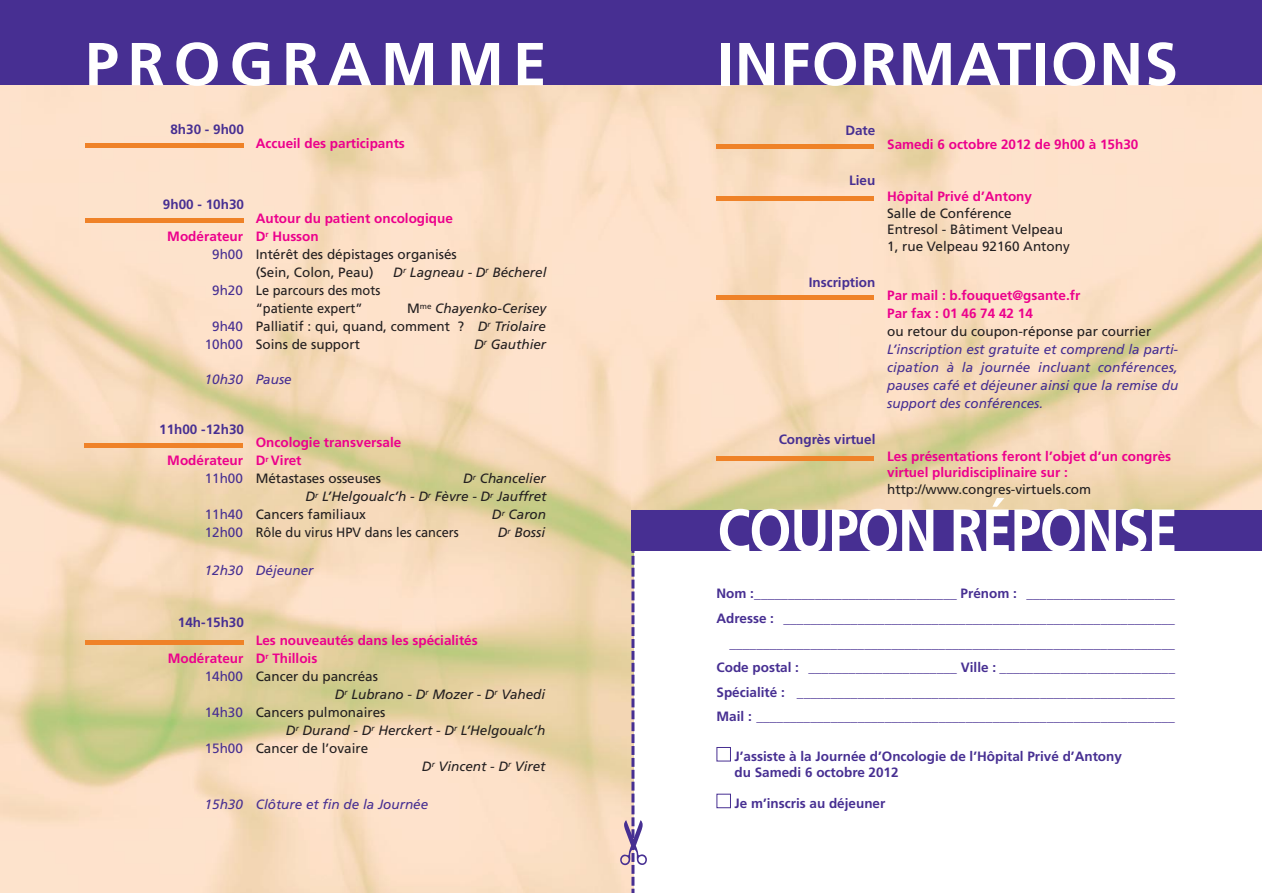
<style>
.page{position:relative;width:1263px;height:893px;background:#fff}
.page>*{position:absolute;margin:0;border:0;box-sizing:border-box;transform-origin:0 0}
.t1{font:700 60.45px "Frutiger";letter-spacing:-.025em;color:#fff;scale:.9 1}
.t2{font:700 60.45px "Frutiger";letter-spacing:.025em;color:#fff}
.t3{font:700 60.45px "Frutiger";letter-spacing:.15em;color:#fff}
.t4{font:700 13.5px/24.6px "Frutiger";color:#472f92;text-align:right}
.t5{font:13.5px/16.5px "Frutiger";color:#231f20}
.t6{font:700 13.5px/18px "Frutiger";color:#ec008c}
.t7{font:italic 13.5px/18px "Frutiger";color:#472f92;text-align:justify}
.t8{font:italic 13.5px "Frutiger";color:#231f20}
.t9{font:13.5px/18px "Frutiger";color:#231f20;scale:.95 1}
.s1{color:#472f92}
.s2{font-style:normal}
.s3{font-style:italic}
</style>
<div class="page">
<img style="left:0;top:0;width:1262px;height:893px">
<svg style="left:631px;top:85px;width:630px;height:425px;background:#f6dcbd"></svg>
<div style="left:0;top:0;width:1261px;height:85px;background:#472f92"></div>
<div style="left:85px;top:143px;width:158px;height:5px;background:#ef8228"></div>
<hr style="left:716px;top:144px;width:158px;height:4px;background:#ef8228">
<div style="left:85px;top:218px;width:158px;height:5px;background:#ef8228"></div>
<hr style="left:85px;top:443px;width:158px;height:4px;background:#ef8228">
<div style="left:85px;top:640px;width:158px;height:5px;background:#ef8228"></div>
<hr style="left:716px;top:197px;width:158px;height:4px;background:#ef8228">
<hr style="left:716px;top:296px;width:158px;height:4px;background:#ef8228">
<div style="left:716px;top:456px;width:158px;height:5px;background:#ef8228"></div>
<svg style="left:620px;top:510px;width:641px;height:383px"></svg>
<h1 class="t3" style="left:85px;top:29px;width:463px">PROGRAMME</h1>
<h1 class="t2" style="left:717px;top:29px;width:463px">INFORMATIONS</h1>
<p class="t4" style="left:170px;top:117px;width:75px">8h30 - 9h00</p>
<p class="t6" style="left:256px;top:134px;width:151px">Accueil des participants</p>
<p class="t4" style="left:163px;top:192px;width:83px">9h00 - 10h30</p>
<p class="t6" style="left:167px;top:209px;width:287px;text-indent:88px">Autour du patient oncologique<br>Modérateur D<sup>r</sup> Husson</p>
<p class="t5" style="left:256px;top:245px;width:203px;line-height:18px;text-indent:-43px"><span class="s1">9h00</span> Intérêt des dépistages organisés (Sein, Colon, Peau)</p>
<p class="t8" style="left:393px;top:264px;width:155px">D<sup>r</sup> Lagneau - D<sup>r</sup> Bécherel</p>
<p class="t9" style="left:256px;top:281px;width:133px;text-indent:-43px"><span class="s1">9h20</span> Le parcours des mots “patiente expert”</p>
<p class="t8" style="left:407px;top:300px;width:141px"><span class="s2">M</span><sup>me</sup> Chayenko-Cerisey</p>
<p class="t5" style="left:212px;top:318px;width:335px"><span class="s1">9h40</span> Palliatif : qui, quand, comment ? <span class="s3">D</span><sup>r</sup> <span class="s3">Triolaire</span></p>
<p class="t5" style="left:205px;top:336px;width:157px"><span class="s1">10h00</span> Soins de support</p>
<p class="t8" style="left:474px;top:336px;width:74px">D<sup>r</sup> Gauthier</p>
<p class="t7" style="left:205px;top:371px;width:89px">10h30 Pause</p>
<p class="t4" style="left:159px;top:417px;width:86px">11h00 -12h30</p>
<p class="t6" style="left:167px;top:434px;width:235px;text-indent:88px">Oncologie transversale<br>Modérateur D<sup>r</sup> Viret</p>
<p class="t5" style="left:205px;top:470px;width:178px"><span class="s1">11h00</span> Métastases osseuses</p>
<p class="t8" style="left:463px;top:471px;width:84px">D<sup>r</sup> Chancelier</p>
<p class="t8" style="left:305px;top:489px;width:242px">D<sup>r</sup> L’Helgoualc’h - D<sup>r</sup> Fèvre - D<sup>r</sup> Jauffret</p>
<p class="t5" style="left:205px;top:506px;width:163px"><span class="s1">11h40</span> Cancers familiaux</p>
<p class="t8" style="left:492px;top:507px;width:56px">D<sup>r</sup> Caron</p>
<p class="t9" style="left:205px;top:524px;width:269px"><span class="s1">12h00</span> Rôle du virus HPV dans les cancers</p>
<p class="t8" style="left:498px;top:525px;width:49px">D<sup>r</sup> Bossi</p>
<p class="t7" style="left:205px;top:561px;width:110px">12h30 Déjeuner</p>
<p class="t4" style="left:178px;top:610px;width:68px">14h-15h30</p>
<p class="t6" style="left:256px;top:631px;width:224px">Les nouveautés dans les spécialités</p>
<p class="t6" style="left:168px;top:649px;width:151px">Modérateur D<sup>r</sup> Thillois</p>
<p class="t5" style="left:205px;top:668px;width:175px"><span class="s1">14h00</span> Cancer du pancréas</p>
<p class="t8" style="left:335px;top:686px;width:212px">D<sup>r</sup> Lubrano - D<sup>r</sup> Mozer - D<sup>r</sup> Vahedi</p>
<p class="t5" style="left:205px;top:704px;width:182px"><span class="s1">14h30</span> Cancers pulmonaires</p>
<p class="t8" style="left:286px;top:722px;width:261px">D<sup>r</sup> Durand - D<sup>r</sup> Herckert - D<sup>r</sup> L’Helgoualc’h</p>
<p class="t5" style="left:205px;top:740px;width:165px"><span class="s1">15h00</span> Cancer de l’ovaire</p>
<p class="t8" style="left:422px;top:758px;width:125px">D<sup>r</sup> Vincent - D<sup>r</sup> Viret</p>
<p class="t7" style="left:205px;top:795px;width:225px">15h30 Clôture et fin de la Journée</p>
<p class="t4" style="left:845px;top:118px;width:32px">Date</p>
<p class="t4" style="left:849px;top:168px;width:28px">Lieu</p>
<p class="t4" style="left:809px;top:270px;width:68px">Inscription</p>
<p class="t4" style="left:779px;top:427px;width:98px">Congrès virtuel</p>
<p class="t6" style="left:887px;top:135px;width:253px">Samedi 6 octobre 2012 de 9h00 à 15h30</p>
<p class="t6" style="left:887px;top:187px;width:146px">Hôpital Privé d’Antony</p>
<p class="t5" style="left:887px;top:205px;width:184px">Salle de Conférence<br>Entresol - Bâtiment Velpeau<br>1, rue Velpeau 92160 Antony</p>
<p class="t6" style="left:887px;top:286px;width:195px">Par mail : b.fouquet@gsante.fr<br>Par fax : 01 46 74 42 14</p>
<p class="t5" style="left:887px;top:323px;width:266px">ou retour du coupon-réponse par courrier</p>
<p class="t7" style="left:887px;top:340px;width:293px">L’inscription est gratuite et comprend la parti&shy;cipation à la journée incluant conférences, pauses café et déjeuner ainsi que la remise du support des conférences.</p>
<p class="t6" style="left:887px;top:448px;width:286px;line-height:16.5px">Les présentations feront l’objet d’un congrès virtuel pluridisciplinaire sur :</p>
<p class="t5" style="left:887px;top:481px;width:206px">http://www.congres-virtuels.com</p>
<h1 class="t1" style="left:717px;top:495px;width:513px">COUPON RÉPONSE</h1>
<p class="t4" style="left:716px;top:581px;width:460px">Nom :______________________________ Prénom : ______________________ Adresse : __________________________________________________________ __________________________________________________________________ Code postal : ______________________ Ville : __________________________ Spécialité : ________________________________________________________ Mail : ______________________________________________________________</p>
<p class="t4" style="left:734px;top:749px;width:389px;line-height:15.6px;text-align:left">J’assiste à la Journée d’Oncologie de l’Hôpital Privé d’Antony du Samedi 6 octobre 2012</p>
<p class="t4" style="left:734px;top:791px;width:152px">Je m’inscris au déjeuner</p>
</div>
